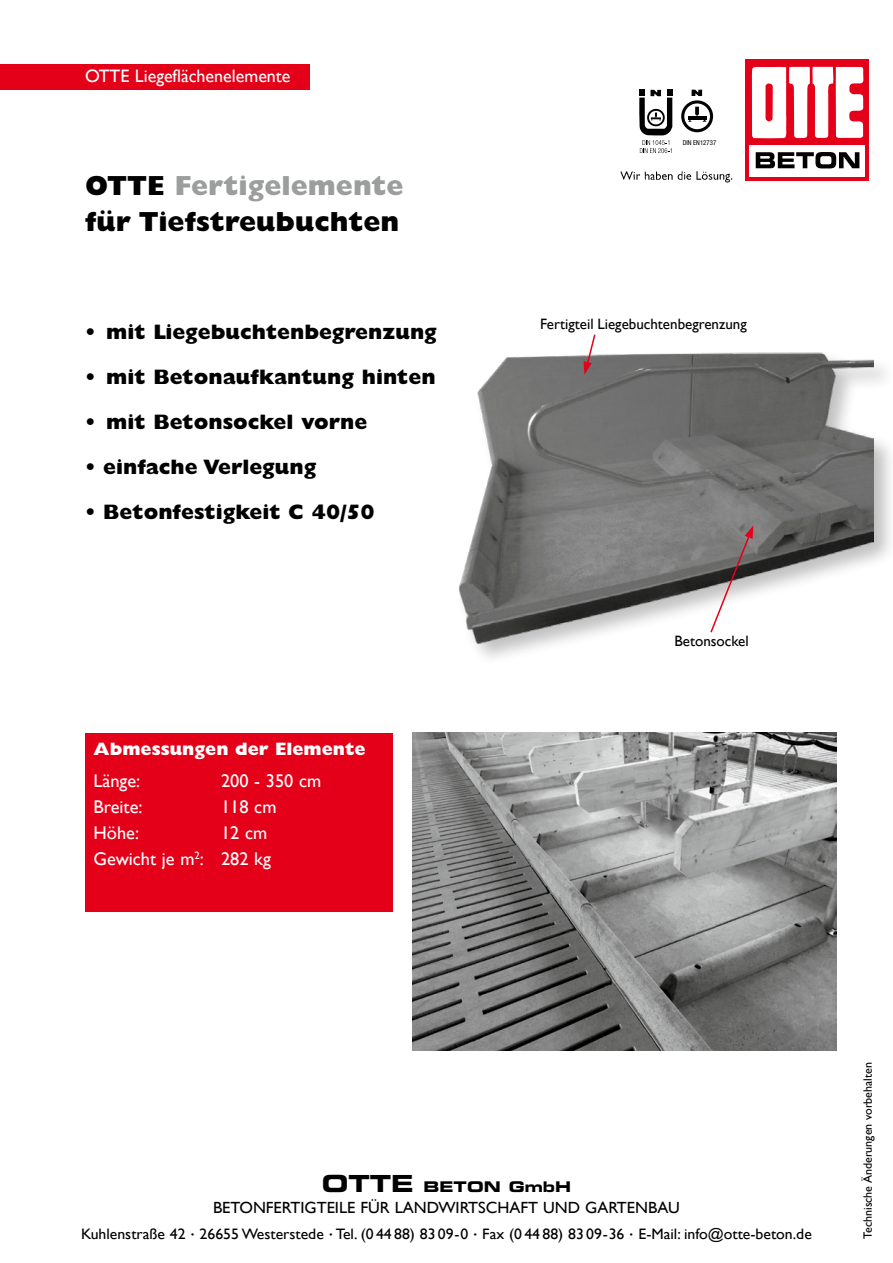
<style>
.page{position:relative;width:893px;height:1263px;background:#fff}
.page>*{position:absolute;margin:0;border:0;box-sizing:border-box;transform-origin:0 0}
.t1{font:800 27.75px/36px "Gill Sans";color:#000}
.t2{font:800 21px "Gill Sans";color:#000}
.t3{font:18.3px/26.2px "Gill Sans";color:#fff;text-align:right}
.t4{font:18px "Gill Sans";color:#fff}
.t5{font:800 18px "Gill Sans";color:#fff}
.t6{font:16.2px "Gill Sans";color:#000}
.t7{font:15.15px "Gill Sans";color:#000;scale:1.04 1}
.t8{font:15px "Gill Sans";color:#000}
.t9{font:14.7px "Eurostile Bold Extended Two";color:#000}
.t10{font:12px "Gill Sans";color:#000}
.t11{font:condensed 6.75px "Helvetica Neue";color:#000}
.s1{color:#9c9d9d}
.s2{font-size:23.55px}
.s3{font-family:"Helvetica Neue";font-weight:500}
</style>
<div class="page">
<div style="left:0;top:64px;width:309px;height:25px;background:#e30018"></div>
<img style="left:412px;top:733px;width:424px;height:318px">
<div style="left:745px;top:60px;width:124px;height:121px;background:#e30018"></div>
<svg style="left:752px;top:66px;width:112px;height:73px"></svg>
<div style="left:749px;top:145px;width:116px;height:31px;background:#fff"></div>
<svg style="left:756px;top:152px;width:103px;height:16px"></svg>
<img style="left:620px;top:171px;width:113px;height:12px">
<svg style="left:683px;top:102px;width:28px;height:29px"></svg>
<div style="left:681px;top:100px;width:32px;height:32px;border:3px solid #000;border-radius:50%"></div>
<svg style="left:688px;top:107px;width:18px;height:15px"></svg>
<svg style="left:691px;top:90px;width:11px;height:6px"></svg>
<svg style="left:639px;top:90px;width:33px;height:63px"></svg>
<div style="left:85px;top:733px;width:308px;height:178px;background:#e30018"></div>
<div style="left:456px;top:350px;width:437px;height:317px;background:#000;opacity:.25"></div>
<img style="left:456px;top:350px;width:418px;height:298px">
<svg style="left:709px;top:525px;width:44px;height:109px"></svg>
<svg style="left:583px;top:334px;width:14px;height:40px"></svg>
<p class="t4" style="left:85px;top:65px;width:207px">OTTE Liegeflächenelemente</p>
<h1 class="t1" style="left:85px;top:168px;width:320px">OTTE <span class="s1">Fertigelemente </span>für Tiefstreubuchten</h1>
<p class="t2" style="left:85px;top:320px;width:353px">• mit Liegebuchtenbegrenzung</p>
<p class="t2" style="left:85px;top:365px;width:352px">• mit Betonaufkantung hinten</p>
<p class="t2" style="left:85px;top:410px;width:284px">• mit Betonsockel vorne</p>
<p class="t2" style="left:85px;top:455px;width:233px">• einfache Verlegung</p>
<p class="t2" style="left:85px;top:500px;width:291px">• Betonfestigkeit C 40/50</p>
<p class="t5" style="left:94px;top:738px;width:274px">Abmessungen der Elemente</p>
<p class="t3" style="left:94px;top:767px;width:48px">Länge:</p>
<p class="t3" style="left:221px;top:767px;width:102px">200 - 350 cm</p>
<p class="t3" style="left:94px;top:793px;width:51px">Breite:</p>
<p class="t3" style="left:221px;top:793px;width:57px">118 cm</p>
<p class="t3" style="left:94px;top:820px;width:47px">Höhe:</p>
<p class="t3" style="left:94px;top:820px;width:179px">12 cm<br>Gewicht je m<sup>2</sup>: 282 kg</p>
<p class="t11" style="left:683px;top:138px;width:35px">DIN EN12737</p>
<p class="t8" style="left:540px;top:315px;width:208px">Fertigteil Liegebuchtenbegrenzung</p>
<p class="t8" style="left:674px;top:632px;width:76px">Betonsockel</p>
<p class="t9" style="left:322px;top:1177px;width:251px"><span class="s2">OTTE</span> BETON GmbH</p>
<p class="t6" style="left:213px;top:1198px;width:468px">BETONFERTIGTEILE FÜR LANDWIRTSCHAFT UND GARTENBAU</p>
<p class="t7" style="left:81px;top:1225px;width:704px">Kuhlenstraße 42 <span class="s3">·</span> 26655 Westerstede <span class="s3">·</span> Tel. (0 44 88) 83 09-0 <span class="s3">·</span> Fax (0 44 88) 83 09-36 <span class="s3">·</span> E-Mail: info@otte-beton.de</p>
<p class="t10" style="left:861px;top:1238px;width:178px;rotate:-90deg">Technische Änderungen vorbehalten</p>
</div>
